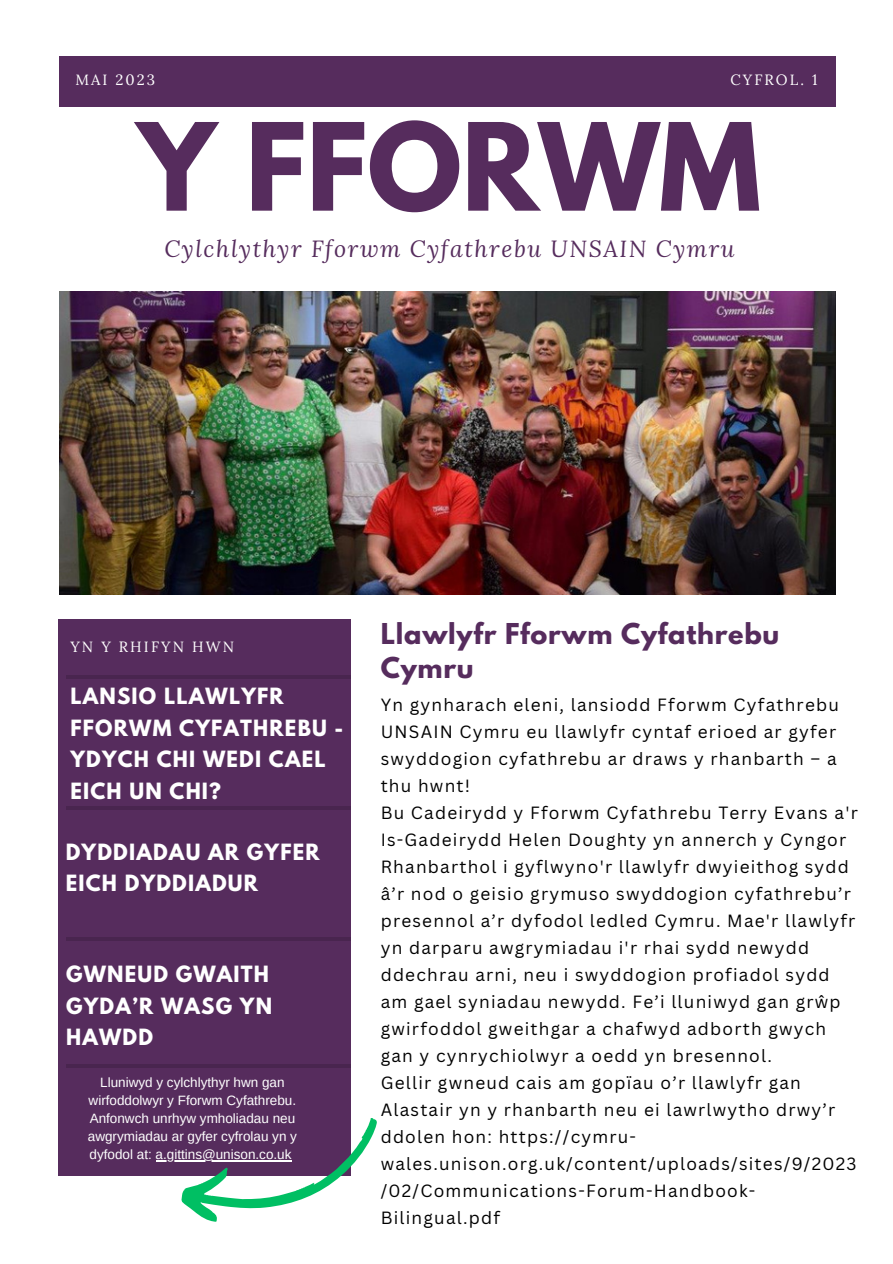
<style>
.page{position:relative;width:893px;height:1264px;background:#fff}
.page>*{position:absolute;margin:0;border:0;box-sizing:border-box;transform-origin:0 0}
.t1{font:700 107.4px "League Spartan";color:#562c5d}
.t2{font:700 25.5px/34.8px "League Spartan";letter-spacing:.03em;color:#562c5d}
.t3{font:italic 23.1px "Lora";letter-spacing:.07em;color:#562c5d}
.t4{font:700 19.8px/31.5px "League Spartan";letter-spacing:.06em;color:#fff}
.t5{font:17.25px/27px "Canva Sans";letter-spacing:.07em;color:#000}
.t6{font:14.85px "Lora";letter-spacing:.14em;color:#fff}
.t7{font:13.5px/18px "Arimo";color:#fff;text-align:center}
</style>
<div class="page">
<div style="left:59px;top:56px;width:776px;height:51px;background:#562c5d"></div>
<div style="left:58px;top:619px;width:293px;height:557px;background:#562c5d"></div>
<hr style="left:66px;top:675px;width:284px;height:4px;background:#49254f">
<hr style="left:66px;top:806px;width:284px;height:3px;background:#000">
<hr style="left:66px;top:937px;width:284px;height:4px;background:#49254f">
<hr style="left:66px;top:1064px;width:285px;height:3px;background:#000">
<img style="left:60px;top:291px;width:775px;height:304px">
<svg style="left:174px;top:1118px;width:203px;height:104px"></svg>
<hr style="left:156px;top:1160px;width:135px;height:1px;background:#fff">
<p class="t6" style="left:75px;top:70px;width:81px">MAI 2023</p>
<p class="t6" style="left:730px;top:70px;width:89px">CYFROL. 1</p>
<p class="t1" style="left:137px;top:114px;width:625px">Y FFORWM</p>
<p class="t3" style="left:164px;top:233px;width:571px">Cylchlythyr Fforwm Cyfathrebu UNSAIN Cymru</p>
<p class="t6" style="left:70px;top:637px;width:165px">YN Y RHIFYN HWN</p>
<p class="t4" style="left:70px;top:683px;width:274px">LANSIO LLAWLYFR<br>FFORWM CYFATHREBU -<br>YDYCH CHI WEDI CAEL<br>EICH UN CHI?</p>
<p class="t4" style="left:66px;top:838px;width:255px">DYDDIADAU AR GYFER<br>EICH DYDDIADUR</p>
<p class="t4" style="left:66px;top:960px;width:207px">GWNEUD GWAITH<br>GYDA’R WASG YN<br>HAWDD</p>
<p class="t7" style="left:88px;top:1073px;width:211px">Lluniwyd y cylchlythyr hwn gan wirfoddolwyr y Fforwm Cyfathrebu.<br>Anfonwch unrhyw ymholiadau neu awgrymiadau ar gyfer cyfrolau yn y dyfodol at: a.gittins@unison.co.uk</p>
<p class="t2" style="left:380px;top:619px;width:400px">Llawlyfr Fforwm Cyfathrebu<br>Cymru</p>
<p class="t5" style="left:380px;top:691px;width:459px">Yn gynharach eleni, lansiodd Fforwm Cyfathrebu UNSAIN Cymru eu llawlyfr cyntaf erioed ar gyfer swyddogion cyfathrebu ar draws y rhanbarth – a thu hwnt!</p>
<p class="t5" style="left:380px;top:798px;width:478px">Bu Cadeirydd y Fforwm Cyfathrebu Terry Evans a'r Is-Gadeirydd Helen Doughty yn annerch y Cyngor Rhanbarthol i gyflwyno'r llawlyfr dwyieithog sydd â’r nod o geisio grymuso swyddogion cyfathrebu’r presennol a’r dyfodol ledled Cymru. Mae'r llawlyfr yn darparu awgrymiadau i'r rhai sydd newydd ddechrau arni, neu i swyddogion profiadol sydd am gael syniadau newydd. Fe’i lluniwyd gan grŵp gwirfoddol gweithgar a chafwyd adborth gwych gan y cynrychiolwyr a oedd yn bresennol.</p>
<p class="t5" style="left:380px;top:1068px;width:477px">Gellir gwneud cais am gopïau o’r llawlyfr gan Alastair yn y rhanbarth neu ei lawrlwytho drwy’r ddolen hon: https://cymru&shy;wales.unison.org.uk/content/uploads/sites/9/2023 /02/Communications-Forum-Handbook-Bilingual.pdf</p>
</div>
